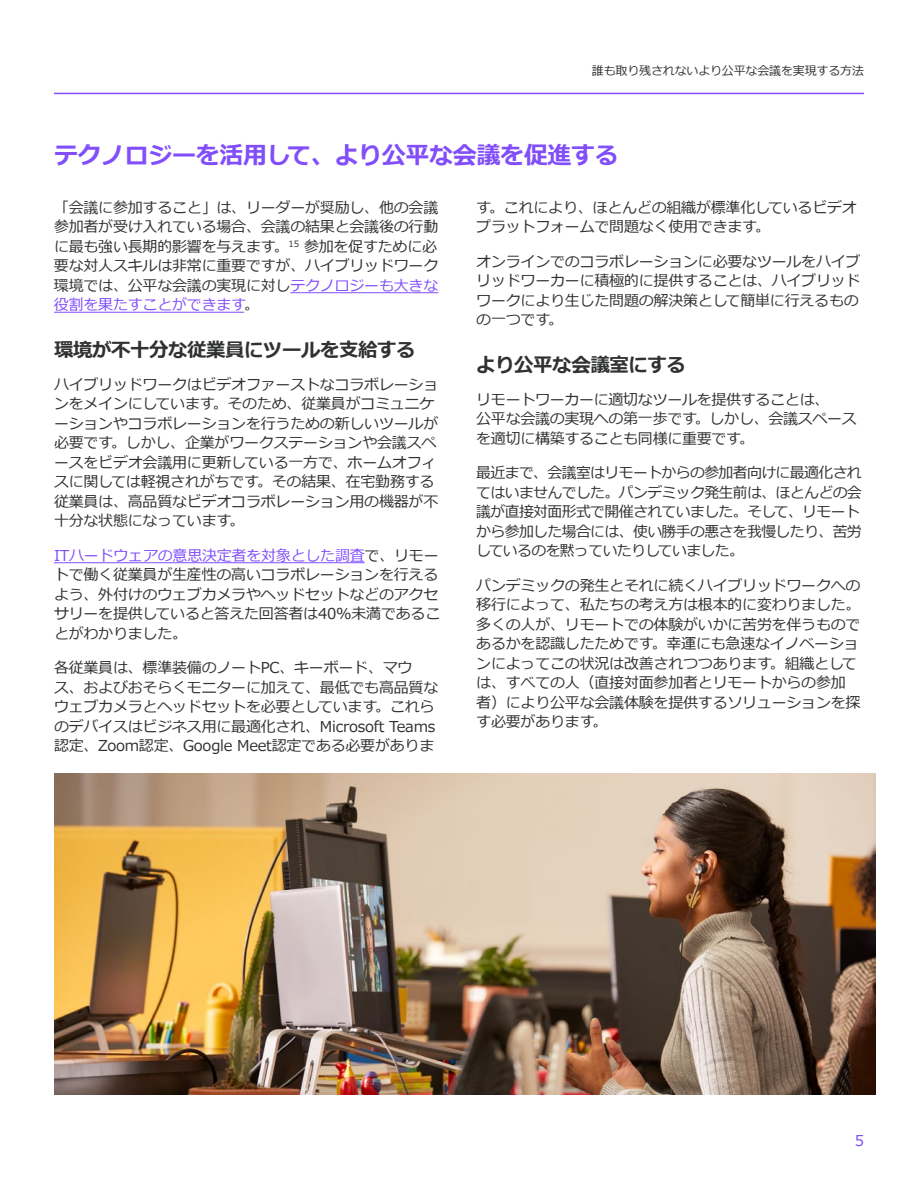
<style>
.page{position:relative;width:918px;height:1188px;background:#fff}
.page>*{position:absolute;margin:0;border:0;box-sizing:border-box;transform-origin:0 0}
.t1{font:700 24px "Meiryo";letter-spacing:-.015em;color:#814efa}
.t2{font:700 19.5px "Meiryo";letter-spacing:-.025em;color:#2f3132}
.t3{font:15px/19.5px "Meiryo";letter-spacing:-.015em;color:#2f3132}
.t4{font:15px/19.5px "Meiryo";letter-spacing:-.04em;color:#2f3132}
.t5{font:15px "Meiryo";color:#814efa}
.t6{font:12px "Meiryo";letter-spacing:-.015em;color:#2f3132}
.s1{color:#814efa}
.s2{font-style:italic}
</style>
<div class="page">
<hr style="left:54px;top:93px;width:810px;height:1px;background:#814efa">
<hr style="left:290px;top:292px;width:148px;height:1px;background:#814efa">
<hr style="left:54px;top:312px;width:190px;height:1px;background:#814efa">
<hr style="left:54px;top:562px;width:311px;height:1px;background:#814efa">
<img style="left:54px;top:773px;width:822px;height:322px">
<p class="t6" style="left:592px;top:64px;width:274px">誰も取り残されないより公平な会議を実現する方法</p>
<h1 class="t1" style="left:54px;top:142px;width:566px">テクノロジーを活用して、より公平な会議を促進する</h1>
<p class="t3" style="left:54px;top:198px;width:386px;text-align:justify">「会議に参加すること」は、リーダーが奨励し、他の会議参加者が受け入れている場合、会議の結果と会議後の行動に最も強い長期的影響を与えます。<sup>15</sup> 参加を促すために必要な対人スキルは非常に重要ですが、ハイブリッドワーク環境では、公平な会議の実現に対し<span class="s1">テクノロジーも大きな役割を果たすことができます</span>。</p>
<h2 class="t2" style="left:54px;top:338px;width:363px">環境が不十分な従業員にツールを支給する</h2>
<p class="t3" style="left:54px;top:375px;width:386px">ハイブリッドワークはビデオファーストなコラボレーションをメインにしています。そのため、従業員がコミュニケーションやコラボレーションを行うための新しいツールが必要です。しかし、企業がワークステーションや会議スペースをビデオ会議用に更新している一方で、ホームオフィスに関しては軽視されがちです。その結果、在宅勤務する従業員は、高品質なビデオコラボレーション用の機器が不十分な状態になっています。</p>
<p class="t3" style="left:54px;top:546px;width:388px"><span class="s1">ITハードウェアの意思決定者を対象とした調査</span>で、リモートで働く従業員が生産性の高いコラボレーションを行えるよう、外付けのウェブカメラやヘッドセットなどのアクセサリーを提供していると答えた回答者は40%未満であることがわかりました。</p>
<p class="t3" style="left:54px;top:658px;width:386px">各従業員は、標準装備のノートPC、キーボード、マウ<br>ス、およびおそらくモニターに加えて、最低でも高品質なウェブカメラとヘッドセットを必要としています。これらのデバイスはビジネス用に最適化され、Microsoft Teams認定、Zoom認定、Google Meet認定である必要がありま</p>
<p class="t3" style="left:476px;top:198px;width:382px">す。これにより、ほとんどの組織が標準化しているビデオプラットフォームで問題なく使用できます。</p>
<p class="t3" style="left:476px;top:252px;width:386px">オンラインでのコラボレーションに必要なツールをハイブリッドワーカーに積極的に提供することは、ハイブリッドワークにより生じた問題の解決策として簡単に行えるものの一つです。</p>
<h2 class="t2" style="left:476px;top:353px;width:211px">より公平な会議室にする</h2>
<p class="t3" style="left:476px;top:390px;width:382px">リモートワーカーに適切なツールを提供することは、<br>公平な会議の実現への第一歩です。しかし、会議スペースを適切に構築することも同様に重要です。</p>
<p class="t4" style="left:476px;top:463px;width:387px">最近まで、会議室はリモートからの参加者向けに最適化されてはいませんでした。パンデミック発生前は、ほとんどの会議が直接対面形式で開催されていました。そして、リモートから参加した場合には、使い勝手の悪さを我慢したり、苦労しているのを黙っていたりしていました。</p>
<p class="t3" style="left:476px;top:576px;width:386px">パンデミックの発生とそれに続くハイブリッドワークへの移行によって、私たちの考え方は根本的に変わりました。多くの人が、リモートでの体験がいかに苦労を伴うものであるかを認識したためです。幸運にも急速なイノベーションによってこの状況は改善されつつあります。組織としては、すべての人（直接対面参加者<span class="s2">と</span>リモートからの参加者）により公平な会議体験を提供するソリューションを探す必要があります。</p>
<p class="t5" style="left:855px;top:1132px;width:11px">5</p>
</div>
